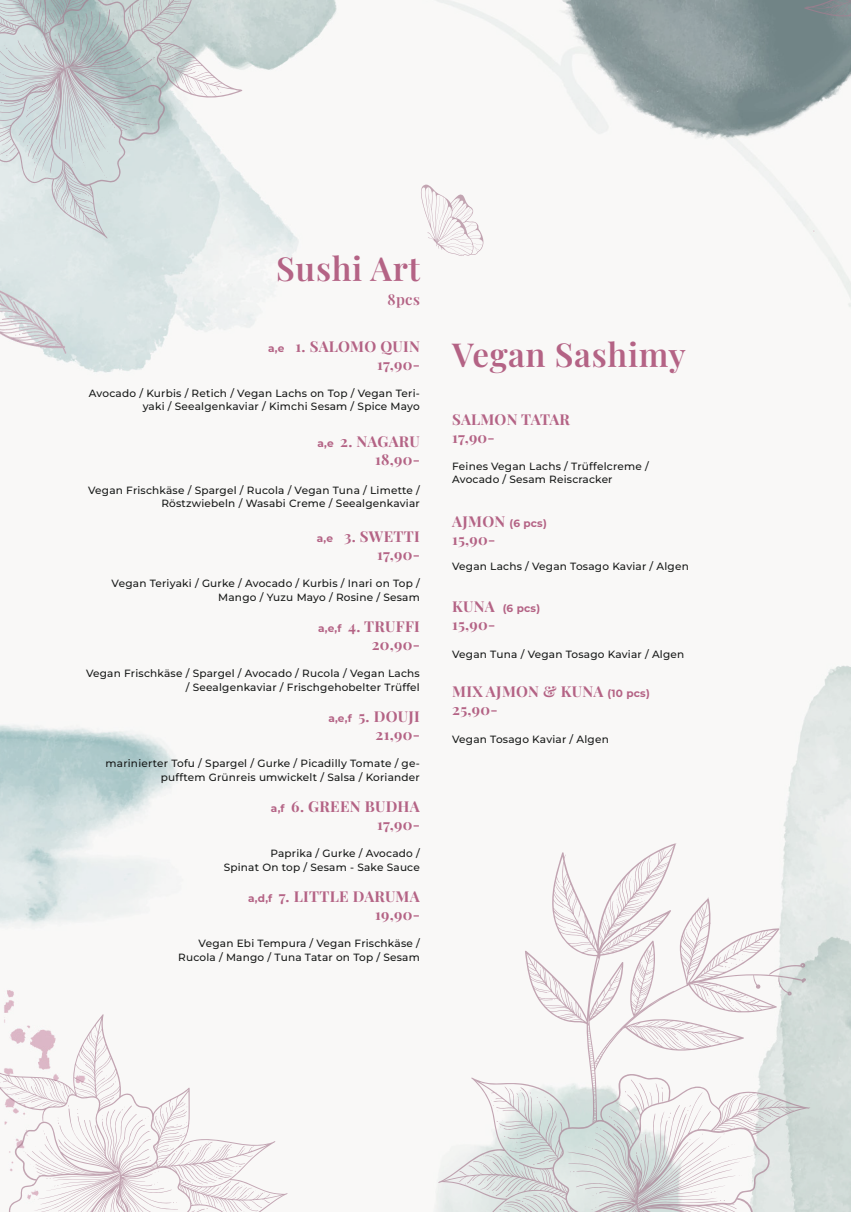
<style>
.page{position:relative;width:851px;height:1212px;background:#fff}
.page>*{position:absolute;margin:0;border:0;box-sizing:border-box;transform-origin:0 0}
.t1{font:600 33px "Playfair Display";letter-spacing:.02em;color:#b46385}
.t2{font:700 15px "Playfair Display";letter-spacing:.02em;color:#b46385}
.t3{font:700 15px "Playfair Display";color:#b46385}
.t4{font:600 15px "Playfair Display";color:#b46385}
.t5{font:500 10.5px/13.5px "Montserrat";letter-spacing:.02em;color:#181a19;text-align:right}
.t6{font:700 10.5px "Montserrat";letter-spacing:.02em;color:#b46385}
.s1{font-family:"Montserrat";font-size:10.5px}
.s2{font-family:"Playfair Display";font-size:15px}
</style>
<div class="page">
<img style="left:0;top:0;width:850px;height:1212px">
<svg style="left:0;top:0;width:242px;height:239px;background:#ced7d8"></svg>
<svg style="left:112px;top:124px;width:3px;height:4px"></svg>
<svg style="left:101px;top:123px;width:4px;height:6px"></svg>
<svg style="left:83px;top:162px;width:3px;height:6px"></svg>
<svg style="left:131px;top:128px;width:7px;height:2px"></svg>
<svg style="left:0;top:72px;width:4px;height:3px"></svg>
<svg style="left:34px;top:158px;width:3px;height:5px"></svg>
<svg style="left:27px;top:142px;width:3px;height:4px"></svg>
<svg style="left:147px;top:74px;width:6px;height:4px"></svg>
<svg style="left:141px;top:53px;width:5px;height:4px"></svg>
<svg style="left:119px;top:39px;width:4px;height:4px"></svg>
<svg style="left:0;top:136px;width:16px;height:20px"></svg>
<svg style="left:82px;top:194px;width:7px;height:2px"></svg>
<svg style="left:62px;top:208px;width:6px;height:5px"></svg>
<svg style="left:77px;top:209px;width:18px;height:17px"></svg>
<svg style="left:216px;top:86px;width:5px;height:7px"></svg>
<svg style="left:161px;top:60px;width:41px;height:21px"></svg>
<svg style="left:170px;top:48px;width:10px;height:4px"></svg>
<svg style="left:126px;top:13px;width:3px;height:7px"></svg>
<svg style="left:150px;top:3px;width:7px;height:4px"></svg>
<svg style="left:438px;top:843px;width:372px;height:369px"></svg>
<svg style="left:710px;top:1191px;width:8px;height:2px"></svg>
<svg style="left:728px;top:1144px;width:7px;height:3px"></svg>
<svg style="left:591px;top:1207px;width:5px;height:3px"></svg>
<svg style="left:592px;top:1193px;width:5px;height:3px"></svg>
<svg style="left:585px;top:1146px;width:8px;height:3px"></svg>
<svg style="left:596px;top:1127px;width:5px;height:3px"></svg>
<svg style="left:687px;top:1105px;width:3px;height:6px"></svg>
<svg style="left:668px;top:1112px;width:3px;height:6px"></svg>
<svg style="left:639px;top:1083px;width:9px;height:23px"></svg>
<svg style="left:661px;top:1087px;width:2px;height:14px"></svg>
<svg style="left:515px;top:1199px;width:11px;height:5px"></svg>
<svg style="left:503px;top:1192px;width:3px;height:6px"></svg>
<svg style="left:486px;top:1181px;width:9px;height:9px"></svg>
<svg style="left:459px;top:1166px;width:10px;height:10px"></svg>
<svg style="left:481px;top:1156px;width:9px;height:9px"></svg>
<svg style="left:465px;top:1183px;width:12px;height:4px"></svg>
<svg style="left:544px;top:1097px;width:4px;height:4px"></svg>
<svg style="left:540px;top:1159px;width:4px;height:5px"></svg>
<svg style="left:514px;top:1155px;width:2px;height:10px"></svg>
<svg style="left:515px;top:1142px;width:2px;height:7px"></svg>
<svg style="left:496px;top:1120px;width:7px;height:7px"></svg>
<svg style="left:491px;top:1100px;width:7px;height:11px"></svg>
<svg style="left:530px;top:1092px;width:7px;height:6px"></svg>
<svg style="left:516px;top:1090px;width:5px;height:5px"></svg>
<svg style="left:753px;top:1119px;width:12px;height:7px"></svg>
<svg style="left:769px;top:1098px;width:16px;height:9px"></svg>
<svg style="left:677px;top:1037px;width:6px;height:8px"></svg>
<svg style="left:716px;top:986px;width:11px;height:4px"></svg>
<svg style="left:708px;top:998px;width:3px;height:5px"></svg>
<svg style="left:724px;top:944px;width:22px;height:24px"></svg>
<svg style="left:688px;top:972px;width:5px;height:3px"></svg>
<svg style="left:699px;top:942px;width:5px;height:7px"></svg>
<svg style="left:685px;top:925px;width:6px;height:5px"></svg>
<svg style="left:634px;top:996px;width:3px;height:6px"></svg>
<svg style="left:627px;top:914px;width:6px;height:5px"></svg>
<svg style="left:641px;top:893px;width:9px;height:8px"></svg>
<svg style="left:0;top:1014px;width:288px;height:198px"></svg>
<svg style="left:35px;top:1146px;width:5px;height:6px"></svg>
<svg style="left:30px;top:1164px;width:6px;height:4px"></svg>
<svg style="left:154px;top:1182px;width:4px;height:3px"></svg>
<svg style="left:145px;top:1116px;width:4px;height:3px"></svg>
<svg style="left:214px;top:1176px;width:9px;height:3px"></svg>
<svg style="left:235px;top:1166px;width:6px;height:6px"></svg>
<svg style="left:230px;top:1147px;width:2px;height:6px"></svg>
<svg style="left:208px;top:1142px;width:3px;height:4px"></svg>
<svg style="left:185px;top:1149px;width:6px;height:2px"></svg>
<svg style="left:230px;top:1181px;width:42px;height:31px"></svg>
<svg style="left:205px;top:1199px;width:3px;height:10px"></svg>
<svg style="left:170px;top:1147px;width:7px;height:5px"></svg>
<svg style="left:156px;top:1103px;width:32px;height:37px"></svg>
<svg style="left:7px;top:1089px;width:5px;height:7px"></svg>
<svg style="left:0;top:1081px;width:7px;height:2px"></svg>
<svg style="left:28px;top:1080px;width:41px;height:27px"></svg>
<svg style="left:113px;top:1095px;width:4px;height:6px"></svg>
<svg style="left:421px;top:185px;width:62px;height:71px"></svg>
<svg style="left:796px;top:0;width:54px;height:106px;background:#829193"></svg>
<p class="t1" style="left:276px;top:243px;width:145px">Sushi Art</p>
<p class="t4" style="left:387px;top:287px;width:34px">8pcs</p>
<p class="t2" style="left:268px;top:334px;width:153px"><span class="s1">a,e</span> 1. SALOMO QUIN</p>
<p class="t2" style="left:377px;top:352px;width:44px">17,90-</p>
<p class="t5" style="left:89px;top:386px;width:332px">Avocado / Kurbis / Retich / Vegan Lachs on Top / Vegan Teri&shy;yaki / Seealgenkaviar / Kimchi Sesam / Spice Mayo</p>
<p class="t2" style="left:317px;top:430px;width:104px"><span class="s1">a,e</span> 2. NAGARU</p>
<p class="t2" style="left:375px;top:448px;width:46px">18,90-</p>
<p class="t5" style="left:88px;top:483px;width:333px">Vegan Frischkäse / Spargel / Rucola / Vegan Tuna / Limette /<br>Röstzwiebeln / Wasabi Creme / Seealgenkaviar</p>
<p class="t2" style="left:317px;top:525px;width:104px"><span class="s1">a,e</span> 3. SWETTI</p>
<p class="t2" style="left:377px;top:543px;width:44px">17,90-</p>
<p class="t5" style="left:112px;top:576px;width:310px">Vegan Teriyaki / Gurke / Avocado / Kurbis / Inari on Top /<br>Mango / Yuzu Mayo / Rosine / Sesam</p>
<p class="t2" style="left:318px;top:615px;width:103px"><span class="s1">a,e,f</span> 4. TRUFFI</p>
<p class="t2" style="left:371px;top:633px;width:50px">20,90-</p>
<p class="t5" style="left:86px;top:666px;width:335px">Vegan Frischkäse / Spargel / Avocado / Rucola / Vegan Lachs / Seealgenkaviar / Frischgehobelter Trüffel</p>
<p class="t2" style="left:328px;top:705px;width:93px"><span class="s1">a,e,f</span> 5. DOUJI</p>
<p class="t2" style="left:375px;top:723px;width:46px">21,90-</p>
<p class="t5" style="left:106px;top:756px;width:316px">marinierter Tofu / Spargel / Gurke / Picadilly Tomate / ge&shy;pufftem Grünreis umwickelt / Salsa / Koriander</p>
<p class="t2" style="left:271px;top:795px;width:150px"><span class="s1">a,f</span> 6. GREEN BUDHA</p>
<p class="t2" style="left:377px;top:813px;width:44px">17,90-</p>
<p class="t5" style="left:270px;top:846px;width:151px">Paprika / Gurke / Avocado /</p>
<p class="t5" style="left:224px;top:860px;width:198px">Spinat On top / Sesam - Sake Sauce</p>
<p class="t2" style="left:248px;top:885px;width:173px"><span class="s1">a,d,f</span> 7. LITTLE DARUMA</p>
<p class="t2" style="left:375px;top:903px;width:46px">19,90-</p>
<p class="t5" style="left:198px;top:936px;width:223px">Vegan Ebi Tempura / Vegan Frischkäse /</p>
<p class="t5" style="left:178px;top:950px;width:243px">Rucola / Mango / Tuna Tatar on Top / Sesam</p>
<p class="t1" style="left:452px;top:329px;width:235px">Vegan Sashimy</p>
<p class="t3" style="left:452px;top:407px;width:119px">SALMON TATAR</p>
<p class="t2" style="left:452px;top:425px;width:44px">17,90-</p>
<p class="t5" style="left:452px;top:459px;width:198px">Feines Vegan Lachs / Trüffelcreme /</p>
<p class="t5" style="left:452px;top:472px;width:162px">Avocado / Sesam Reiscracker</p>
<p class="t6" style="left:452px;top:516px;width:96px"><span class="s2">AJMON</span> (6 pcs)</p>
<p class="t2" style="left:452px;top:527px;width:45px">15,90-</p>
<p class="t5" style="left:452px;top:559px;width:238px">Vegan Lachs / Vegan Tosago Kaviar / Algen</p>
<p class="t6" style="left:452px;top:601px;width:89px"><span class="s2">KUNA</span> (6 pcs)</p>
<p class="t2" style="left:452px;top:613px;width:45px">15,90-</p>
<p class="t5" style="left:452px;top:647px;width:234px">Vegan Tuna / Vegan Tosago Kaviar / Algen</p>
<p class="t2" style="left:452px;top:680px;width:199px">MIX AJMON &amp; KUNA <span class="s1">(10 pcs)</span></p>
<p class="t2" style="left:452px;top:698px;width:47px">25,90-</p>
<p class="t5" style="left:452px;top:733px;width:158px">Vegan Tosago Kaviar / Algen</p>
</div>
